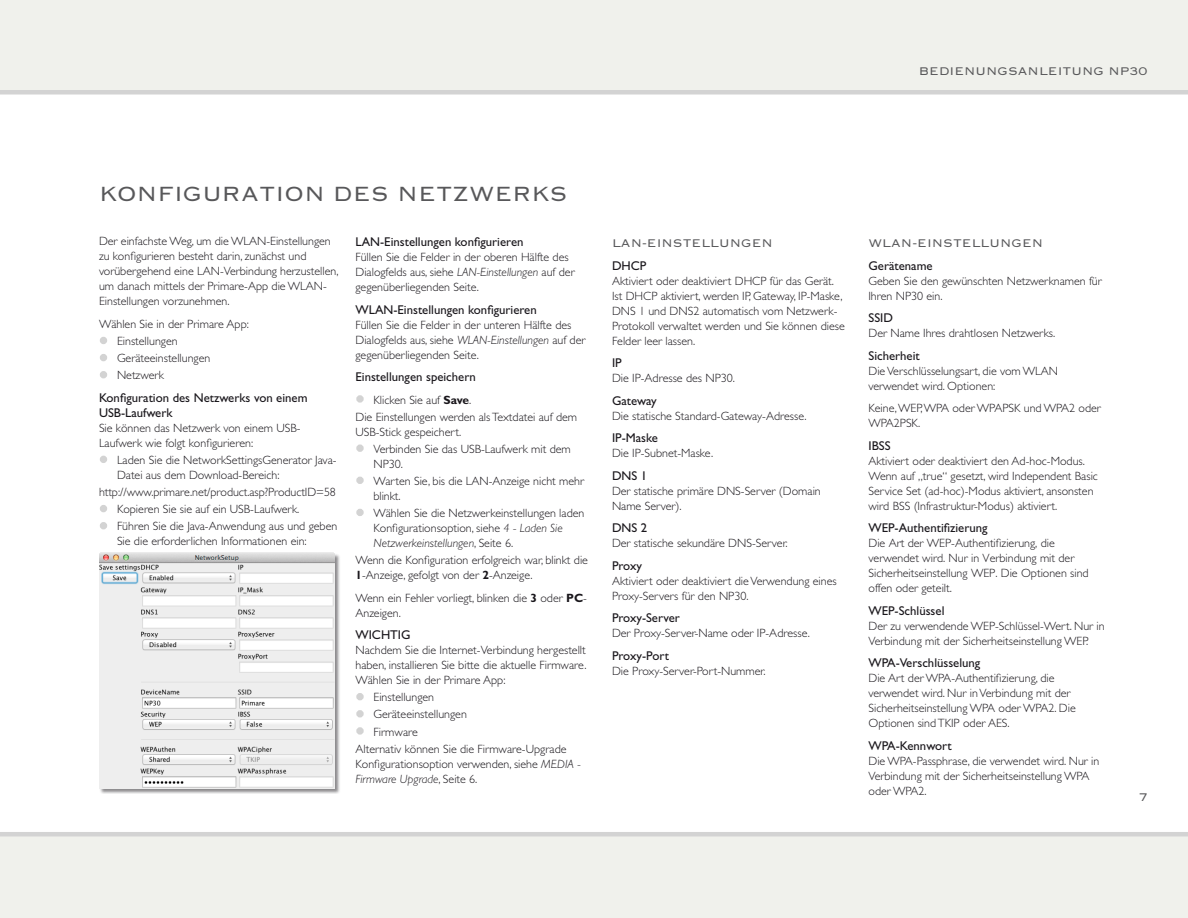
<style>
.page{position:relative;width:1188px;height:918px;background:#fff}
.page>*{position:absolute;margin:0;border:0;box-sizing:border-box;transform-origin:0 0}
.t1{font:27px "Lindgrensans";color:#58585a}
.t2{font:14.7px "Lindgrensans";color:#58585a}
.t3{font:12.75px/15px "Gill Sans";color:#1a171c}
.t4{font:300 12px/15px "Gill Sans";color:#1a171c}
.s1{font-size:18px;color:#d3d3d3}
.s2{font-style:italic}
.s3{font-weight:700}
</style>
<div class="page">
<div style="left:0;top:0;width:1188px;height:94px;background:#f0f1ec"></div>
<div style="left:0;top:832px;width:1188px;height:86px;background:#f0f1ec"></div>
<div style="left:100px;top:337px;width:7px;height:7px;border:3px solid #d3d3d3;border-radius:50%"></div>
<div style="left:100px;top:354px;width:7px;height:7px;border:3px solid #d3d3d3;border-radius:50%"></div>
<div style="left:100px;top:371px;width:7px;height:7px;border:3px solid #d3d3d3;border-radius:50%"></div>
<div style="left:100px;top:456px;width:7px;height:7px;border:3px solid #d3d3d3;border-radius:50%"></div>
<div style="left:100px;top:505px;width:7px;height:7px;border:3px solid #d3d3d3;border-radius:50%"></div>
<div style="left:100px;top:522px;width:7px;height:7px;border:3px solid #d3d3d3;border-radius:50%"></div>
<div style="left:99px;top:553px;width:241px;height:241px;background:#1a171c;opacity:.5"></div>
<img style="left:99px;top:553px;width:235px;height:235px">
<div style="left:356px;top:395px;width:8px;height:8px;border:3px solid #d3d3d3;border-radius:50%"></div>
<div style="left:356px;top:444px;width:8px;height:8px;border:3px solid #d3d3d3;border-radius:50%"></div>
<div style="left:356px;top:477px;width:8px;height:7px;border:3px solid #d3d3d3;border-radius:50%"></div>
<div style="left:356px;top:509px;width:8px;height:7px;border:3px solid #d3d3d3;border-radius:50%"></div>
<div style="left:356px;top:693px;width:8px;height:7px;border:3px solid #d3d3d3;border-radius:50%"></div>
<div style="left:356px;top:710px;width:8px;height:8px;border:3px solid #d3d3d3;border-radius:50%"></div>
<div style="left:356px;top:727px;width:8px;height:8px;border:3px solid #d3d3d3;border-radius:50%"></div>
<p class="t2" style="left:919px;top:63px;width:230px">BEDIENUNGSANLEITUNG NP30</p>
<h1 class="t1" style="left:99px;top:180px;width:90px">Kon figu</h1>
<h1 class="t1" style="left:222px;top:180px;width:36px">ration</h1>
<h1 class="t1" style="left:333px;top:180px;width:18px">des</h1>
<h1 class="t1" style="left:397px;top:180px;width:152px">Netzwerks</h1>
<p class="t4" style="left:99px;top:234px;width:241px">Der einfachste Weg, um die WLAN-Einstellungen zu konfigurieren besteht darin, zunächst und vorübergehend eine LAN-Verbindung herzustellen, um danach mittels der Primare-App die WLAN-Einstellungen vorzunehmen.</p>
<p class="t4" style="left:99px;top:316px;width:152px">Wählen Sie in der Primare App:</p>
<p class="t4" style="left:99px;top:334px;width:80px"><span class="s1">•</span> Einstellungen</p>
<p class="t4" style="left:99px;top:351px;width:113px"><span class="s1">•</span> Geräteeinstellungen</p>
<p class="t4" style="left:99px;top:368px;width:67px"><span class="s1">•</span> Netzwerk</p>
<p class="t3" style="left:99px;top:390px;width:210px">Konfiguration des Netzwerks von einem<br>USB-Laufwerk</p>
<p class="t4" style="left:99px;top:420px;width:203px">Sie können das Netzwerk von einem USB-<br>Laufwerk wie folgt konfigurieren:</p>
<p class="t4" style="left:117px;top:452px;width:221px;text-indent:-18px"><span class="s1">•</span> Laden Sie die NetworkSettingsGenerator Java-<br>Datei aus dem Download-Bereich:</p>
<p class="t4" style="left:99px;top:485px;width:238px">http://www.primare.net/product.asp?ProductID=58</p>
<p class="t4" style="left:99px;top:502px;width:202px"><span class="s1">•</span> Kopieren Sie sie auf ein USB-Laufwerk.</p>
<p class="t4" style="left:117px;top:519px;width:222px;text-indent:-18px"><span class="s1">•</span> Führen Sie die Java-Anwendung aus und geben<br>Sie die erforderlichen Informationen ein:</p>
<p class="t3" style="left:356px;top:234px;width:169px">LAN-Einstellungen konfigurieren</p>
<p class="t4" style="left:356px;top:250px;width:221px">Füllen Sie die Felder in der oberen Hälfte des<br>Dialogfelds aus, siehe <span class="s2">LAN-Einstellungen</span> auf der gegenüberliegenden Seite.</p>
<p class="t3" style="left:356px;top:302px;width:183px">WLAN-Einstellungen konfigurieren</p>
<p class="t4" style="left:356px;top:317px;width:231px">Füllen Sie die Felder in der unteren Hälfte des<br>Dialogfelds aus, siehe <span class="s2">WLAN-Einstellungen</span> auf der gegenüberliegenden Seite.</p>
<p class="t3" style="left:356px;top:369px;width:122px">Einstellungen speichern</p>
<p class="t4" style="left:356px;top:391px;width:223px;line-height:17.1px"><span class="s1">•</span> Klicken Sie auf <span class="s3">Save</span>.<br>Die Einstellungen werden als Textdatei auf dem</p>
<p class="t4" style="left:356px;top:424px;width:107px">USB-Stick gespeichert.</p>
<p class="t4" style="left:374px;top:441px;width:199px;text-indent:-18px"><span class="s1">•</span> Verbinden Sie das USB-Laufwerk mit dem<br>NP30.</p>
<p class="t4" style="left:374px;top:473px;width:212px;text-indent:-18px"><span class="s1">•</span> Warten Sie, bis die LAN-Anzeige nicht mehr blinkt.</p>
<p class="t4" style="left:374px;top:506px;width:212px;text-indent:-18px"><span class="s1">•</span> Wählen Sie die Netzwerkeinstellungen laden<br>Konfigurationsoption, siehe <span class="s2">4 - Laden Sie<br>Netzwerkeinstellungen</span>, Seite 6.</p>
<p class="t4" style="left:356px;top:553px;width:234px">Wenn die Konfiguration erfolgreich war, blinkt die<br><span class="s3">1</span>-Anzeige, gefolgt von der <span class="s3">2</span>-Anzeige.</p>
<p class="t4" style="left:356px;top:590px;width:233px">Wenn ein Fehler vorliegt, blinken die <span class="s3">3</span> oder <span class="s3">PC</span>-<br>Anzeigen.</p>
<p class="t3" style="left:356px;top:627px;width:57px">WICHTIG</p>
<p class="t4" style="left:356px;top:643px;width:232px;text-align:justify">Nachdem Sie die Internet-Verbindung hergestellt haben, installieren Sie bitte die aktuelle Firmware.<br>Wählen Sie in der Primare App:</p>
<p class="t4" style="left:356px;top:690px;width:80px"><span class="s1">•</span> Einstellungen</p>
<p class="t4" style="left:356px;top:707px;width:113px"><span class="s1">•</span> Geräteeinstellungen</p>
<p class="t4" style="left:356px;top:723px;width:213px;line-height:17.1px"><span class="s1">•</span> Firmware<br>Alternativ können Sie die Firmware-Upgrade</p>
<p class="t4" style="left:356px;top:756px;width:227px">Konfigurationsoption verwenden, siehe <span class="s2">MEDIA -<br>Firmware Upgrade</span>, Seite 6.</p>
<p class="t2" style="left:612px;top:236px;width:56px">LAN-Einstellungen</p>
<p class="t3" style="left:612px;top:258px;width:36px">DHCP</p>
<p class="t4" style="left:612px;top:273px;width:234px">Aktiviert oder deaktiviert DHCP für das Gerät.<br>Ist DHCP aktiviert, werden IP, Gateway, IP-Maske, DNS 1 und DNS2 automatisch vom Netzwerk-Protokoll verwaltet werden und Sie können diese Felder leer lassen.</p>
<p class="t3" style="left:612px;top:356px;width:11px">IP</p>
<p class="t4" style="left:612px;top:371px;width:124px">Die IP-Adresse des NP30.</p>
<p class="t3" style="left:612px;top:393px;width:46px">Gateway</p>
<p class="t4" style="left:612px;top:408px;width:196px">Die statische Standard-Gateway-Adresse.</p>
<p class="t3" style="left:612px;top:431px;width:47px">IP-Maske</p>
<p class="t4" style="left:612px;top:446px;width:103px">Die IP-Subnet-Maske.</p>
<p class="t3" style="left:612px;top:468px;width:37px">DNS 1</p>
<p class="t4" style="left:612px;top:483px;width:210px">Der statische primäre DNS-Server (Domain<br>Name Server).</p>
<p class="t3" style="left:612px;top:521px;width:37px">DNS 2</p>
<p class="t4" style="left:612px;top:536px;width:177px">Der statische sekundäre DNS-Server.</p>
<p class="t3" style="left:612px;top:558px;width:32px">Proxy</p>
<p class="t4" style="left:612px;top:573px;width:226px">Aktiviert oder deaktiviert die Verwendung eines<br>Proxy-Servers für den NP30.</p>
<p class="t3" style="left:612px;top:611px;width:70px">Proxy-Server</p>
<p class="t4" style="left:612px;top:626px;width:199px">Der Proxy-Server-Name oder IP-Adresse.</p>
<p class="t3" style="left:612px;top:648px;width:58px">Proxy-Port</p>
<p class="t4" style="left:612px;top:663px;width:155px">Die Proxy-Server-Port-Nummer.</p>
<p class="t2" style="left:868px;top:236px;width:69px">WLAN-Einstellungen</p>
<p class="t3" style="left:868px;top:258px;width:66px">Gerätename</p>
<p class="t4" style="left:868px;top:273px;width:235px">Geben Sie den gewünschten Netzwerknamen für<br>Ihren NP30 ein.</p>
<p class="t3" style="left:868px;top:311px;width:26px">SSID</p>
<p class="t4" style="left:868px;top:326px;width:188px">Der Name Ihres drahtlosen Netzwerks.</p>
<p class="t3" style="left:868px;top:348px;width:53px">Sicherheit</p>
<p class="t4" style="left:868px;top:363px;width:191px">Die Verschlüsselungsart, die vom WLAN verwendet wird. Optionen:</p>
<p class="t4" style="left:868px;top:401px;width:234px">Keine, WEP, WPA oder WPAPSK und WPA2 oder<br>WPA2PSK.</p>
<p class="t3" style="left:868px;top:438px;width:24px">IBSS</p>
<p class="t4" style="left:868px;top:453px;width:231px">Aktiviert oder deaktiviert den Ad-hoc-Modus.<br>Wenn auf „true“ gesetzt, wird Independent Basic Service Set (ad-hoc)-Modus aktiviert, ansonsten wird BSS (Infrastruktur-Modus) aktiviert.</p>
<p class="t3" style="left:868px;top:521px;width:121px">WEP-Authentifizierung</p>
<p class="t4" style="left:868px;top:536px;width:222px">Die Art der WEP-Authentifizierung, die verwendet wird. Nur in Verbindung mit der Sicherheitseinstellung WEP. Die Optionen sind offen oder geteilt.</p>
<p class="t3" style="left:868px;top:603px;width:77px">WEP-Schlüssel</p>
<p class="t4" style="left:868px;top:618px;width:238px">Der zu verwendende WEP-Schlüssel-Wert. Nur in<br>Verbindung mit der Sicherheitseinstellung WEP.</p>
<p class="t3" style="left:868px;top:656px;width:113px">WPA-Verschlüsselung</p>
<p class="t4" style="left:868px;top:671px;width:209px">Die Art der WPA-Authentifizierung, die verwendet wird. Nur in Verbindung mit der Sicherheitseinstellung WPA oder WPA2. Die Optionen sind TKIP oder AES.</p>
<p class="t3" style="left:868px;top:738px;width:85px">WPA-Kennwort</p>
<p class="t4" style="left:868px;top:753px;width:232px">Die WPA-Passphrase, die verwendet wird. Nur in<br>Verbindung mit der Sicherheitseinstellung WPA oder WPA2.</p>
<p class="t2" style="left:1140px;top:790px;width:9px">7</p>
</div>
